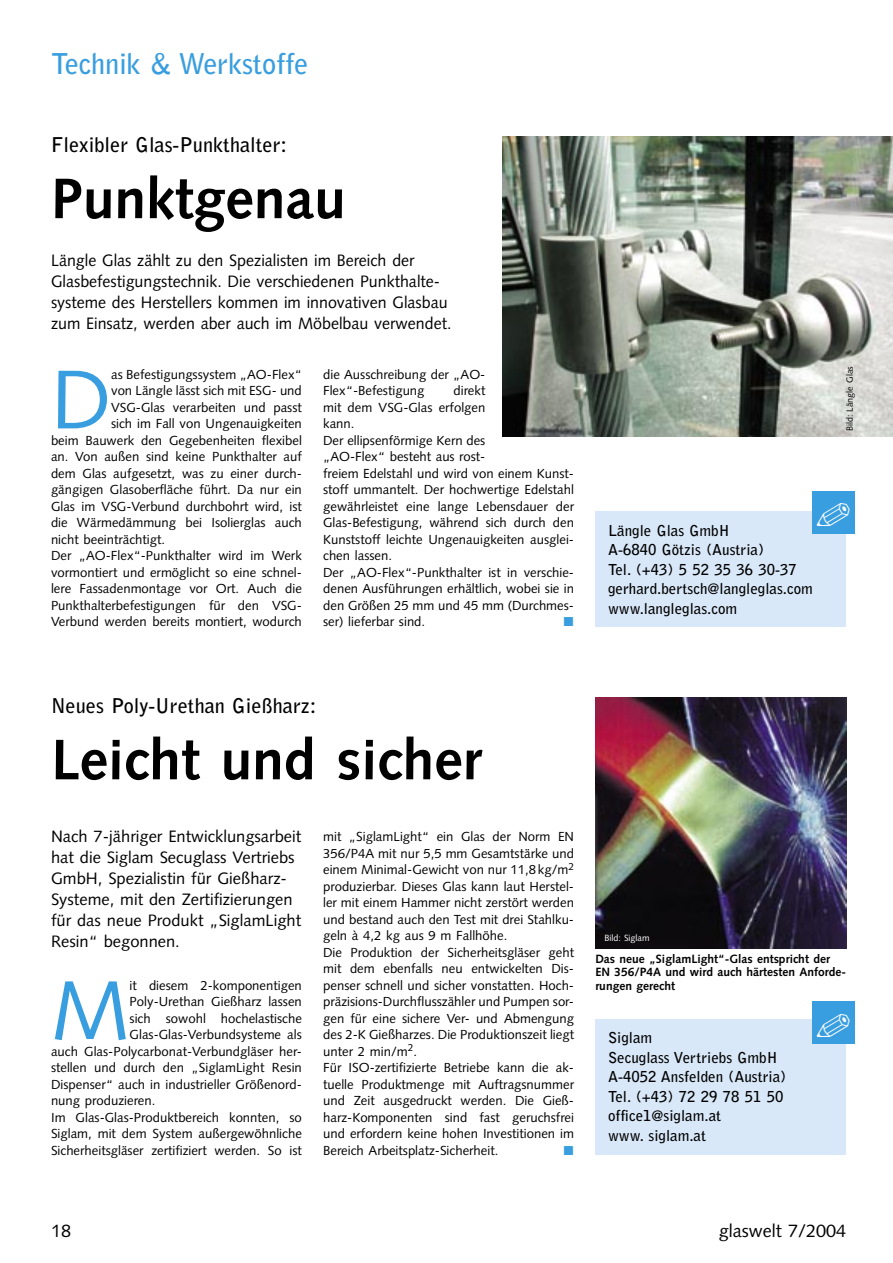
<style>
.page{position:relative;width:893px;height:1263px;background:#fff}
.page>*{position:absolute;margin:0;border:0;box-sizing:border-box;transform-origin:0 0}
.GW_Grundtext_mit_Initial{font:83.25px "Syntax";color:#399edf}
.GW_Headline_38p{font:700 57px "Syntax";color:#000}
.GW_Rubriken{font:700 28.5px "Bell Gothic";letter-spacing:-.01em;color:#399edf}
.GW_DZ_schwarz{font:700 20.25px "Bell Gothic";color:#000}
.t1{font:18px "Syntax";color:#000}
.GW_Vorspann_11_14{font:16.5px/21px "Syntax";color:#000}
.GW_Adresskasten{font:700 15px "Bell Gothic";color:#000}
.GW_Grundtext_8_75_11{font:13.2px/16.5px "Syntax";color:#000;text-align:justify}
.GW_Grundtext_mit_Initial-2{font:13.2px "Syntax";color:#000}
.GW_BU_8_9{font:700 12px/13.5px "Syntax";color:#000}
.GW_Bildvermerk{font:9px "Syntax";color:#000}
.GW_Bildvermerk-2{font:9px "Syntax";color:#fff}
</style>
<div class="page">
<img style="left:595px;top:697px;width:251px;height:251px">
<img style="left:502px;top:136px;width:391px;height:301px">
<div style="left:595px;top:511px;width:251px;height:115px;background:#d9e8f8"></div>
<div style="left:812px;top:491px;width:43px;height:43px;background:#399edf"></div>
<div style="left:595px;top:1019px;width:251px;height:135px;background:#d9e8f8"></div>
<div style="left:812px;top:1001px;width:43px;height:43px;background:#399edf"></div>
<p class="GW_Rubriken" style="left:51px;top:46px;width:259px">Technik &amp; Werkstoffe</p>
<p class="GW_DZ_schwarz" style="left:51px;top:133px;width:238px">Flexibler Glas-Punkthalter:</p>
<p class="GW_Headline_38p" style="left:51px;top:166px;width:296px">Punktgenau</p>
<p class="GW_Vorspann_11_14" style="left:51px;top:250px;width:402px">Längle Glas zählt zu den Spezialisten im Bereich der Glasbefestigungstechnik. Die verschiedenen Punkthalte&shy;systeme des Herstellers kommen im innovativen Glasbau zum Einsatz, werden aber auch im Möbelbau verwendet.</p>
<p class="GW_Grundtext_mit_Initial" style="left:51px;top:350px;width:62px">D</p>
<p class="GW_Grundtext_mit_Initial-2" style="left:111px;top:366px;width:192px">as Befestigungssystem „AO-Flex“</p>
<p class="GW_Grundtext_mit_Initial-2" style="left:111px;top:383px;width:192px">von Längle lässt sich mit ESG- und</p>
<p class="GW_Grundtext_mit_Initial-2" style="left:111px;top:399px;width:192px">VSG-Glas verarbeiten und passt</p>
<p class="GW_Grundtext_mit_Initial-2" style="left:111px;top:416px;width:192px">sich im Fall von Ungenauigkeiten</p>
<p class="GW_Grundtext_mit_Initial-2" style="left:51px;top:432px;width:252px">beim Bauwerk den Gegebenheiten flexibel</p>
<p class="GW_Grundtext_mit_Initial-2" style="left:51px;top:449px;width:252px">an. Von außen sind keine Punkthalter auf</p>
<p class="GW_Grundtext_mit_Initial-2" style="left:51px;top:465px;width:252px">dem Glas aufgesetzt, was zu einer durch-</p>
<p class="GW_Grundtext_mit_Initial-2" style="left:51px;top:482px;width:252px">gängigen Glasoberfläche führt. Da nur ein</p>
<p class="GW_Grundtext_mit_Initial-2" style="left:51px;top:498px;width:252px">Glas im VSG-Verbund durchbohrt wird, ist</p>
<p class="GW_Grundtext_mit_Initial-2" style="left:51px;top:515px;width:252px">die Wärmedämmung bei Isolierglas auch</p>
<p class="GW_Grundtext_mit_Initial-2" style="left:51px;top:531px;width:116px">nicht beeinträchtigt.</p>
<p class="GW_Grundtext_8_75_11" style="left:51px;top:548px;width:252px">Der „AO-Flex“-Punkthalter wird im Werk vormontiert und ermöglicht so eine schnel&shy;lere Fassadenmontage vor Ort. Auch die Punkthalterbefestigungen für den VSG-Verbund werden bereits montiert, wodurch</p>
<p class="GW_Grundtext_8_75_11" style="left:323px;top:366px;width:164px">die Ausschreibung der „AO-<br>Flex“-Befestigung</p>
<p class="GW_Grundtext_8_75_11" style="left:323px;top:383px;width:164px;text-indent:130px">direkt mit dem VSG-Glas erfolgen kann.</p>
<p class="GW_Grundtext_8_75_11" style="left:323px;top:432px;width:252px;text-align:left">Der ellipsenförmige Kern des<br>„AO-Flex“ besteht aus rost-<br>freiem Edelstahl und wird von einem Kunst&shy;stoff ummantelt. Der hochwertige Edelstahl gewährleistet eine lange Lebensdauer der Glas-Befestigung, während sich durch den Kunststoff leichte Ungenauigkeiten ausglei&shy;chen lassen.</p>
<p class="GW_Grundtext_8_75_11" style="left:323px;top:564px;width:252px">Der „AO-Flex“-Punkthalter ist in verschie&shy;denen Ausführungen erhältlich, wobei sie in den Größen 25 mm und 45 mm (Durchmes&shy;ser) lieferbar sind.</p>
<p class="GW_Bildvermerk" style="left:844px;top:431px;width:67px;rotate:-90deg">Bild: Längle Glas</p>
<p class="GW_Adresskasten" style="left:608px;top:521px;width:123px">Längle Glas GmbH</p>
<p class="GW_Adresskasten" style="left:608px;top:541px;width:157px">A-6840 Götzis (Austria)</p>
<p class="GW_Adresskasten" style="left:608px;top:560px;width:190px">Tel. (+43) 5 52 35 36 30-37</p>
<p class="GW_Adresskasten" style="left:608px;top:580px;width:206px">gerhard.bertsch@langleglas.com</p>
<p class="GW_Adresskasten" style="left:608px;top:599px;width:131px">www.langleglas.com</p>
<p class="GW_DZ_schwarz" style="left:51px;top:694px;width:267px">Neues Poly-Urethan Gießharz:</p>
<p class="GW_Headline_38p" style="left:51px;top:727px;width:432px">Leicht und sicher</p>
<p class="GW_Vorspann_11_14" style="left:51px;top:826px;width:252px">Nach 7-jähriger Entwicklungsarbeit hat die Siglam Secuglass Vertriebs<br>GmbH, Spezialistin für Gießharz-<br>Systeme, mit den Zertifizierungen für das neue Produkt „SiglamLight<br>Resin“ begonnen.</p>
<p class="GW_Grundtext_mit_Initial" style="left:51px;top:961px;width:80px">M</p>
<p class="GW_Grundtext_mit_Initial-2" style="left:130px;top:977px;width:174px">it diesem 2-komponentigen</p>
<p class="GW_Grundtext_mit_Initial-2" style="left:130px;top:994px;width:174px">Poly-Urethan Gießharz lassen</p>
<p class="GW_Grundtext_mit_Initial-2" style="left:130px;top:1010px;width:174px">sich sowohl hochelastische</p>
<p class="GW_Grundtext_mit_Initial-2" style="left:130px;top:1027px;width:174px">Glas-Glas-Verbundsysteme als</p>
<p class="GW_Grundtext_mit_Initial-2" style="left:51px;top:1043px;width:252px">auch Glas-Polycarbonat-Verbundgläser her-</p>
<p class="GW_Grundtext_mit_Initial-2" style="left:51px;top:1060px;width:252px">stellen und durch den „SiglamLight Resin</p>
<p class="GW_Grundtext_mit_Initial-2" style="left:51px;top:1076px;width:252px">Dispenser“ auch in industrieller Größenord-</p>
<p class="GW_Grundtext_mit_Initial-2" style="left:51px;top:1093px;width:106px">nung produzieren.</p>
<p class="GW_Grundtext_8_75_11" style="left:51px;top:1109px;width:252px">Im Glas-Glas-Produktbereich konnten, so Siglam, mit dem System außergewöhnliche Sicherheitsgläser zertifiziert werden. So ist</p>
<p class="GW_Grundtext_8_75_11" style="left:323px;top:828px;width:252px">mit „SiglamLight“ ein Glas der Norm EN 356/P4A mit nur 5,5 mm Gesamtstärke und einem Minimal-Gewicht von nur 11,8 kg/m<sup>2 </sup>produzierbar. Dieses Glas kann laut Herstel&shy;ler mit einem Hammer nicht zerstört werden und bestand auch den Test mit drei Stahlku&shy;geln à 4,2 kg aus 9 m Fallhöhe.</p>
<p class="GW_Grundtext_8_75_11" style="left:323px;top:944px;width:252px">Die Produktion der Sicherheitsgläser geht mit dem ebenfalls neu entwickelten Dis&shy;penser schnell und sicher vonstatten. Hoch&shy;präzisions-Durchflusszähler und Pumpen sor&shy;gen für eine sichere Ver- und Abmengung des 2-K Gießharzes. Die Produktionszeit liegt unter 2 min/m<sup>2</sup>.</p>
<p class="GW_Grundtext_8_75_11" style="left:323px;top:1059px;width:252px">Für ISO-zertifizierte Betriebe kann die ak&shy;tuelle Produktmenge mit Auftragsnummer und Zeit ausgedruckt werden. Die Gieß&shy;harz-Komponenten sind fast geruchsfrei und erfordern keine hohen Investitionen im Bereich Arbeitsplatz-Sicherheit.</p>
<p class="GW_Bildvermerk-2" style="left:604px;top:932px;width:47px">Bild: Siglam</p>
<p class="GW_BU_8_9" style="left:595px;top:952px;width:252px">Das neue „SiglamLight“-Glas entspricht der<br>EN 356/P4A und wird auch härtesten Anforde&shy;rungen gerecht</p>
<p class="GW_Adresskasten" style="left:608px;top:1029px;width:46px">Siglam</p>
<p class="GW_Adresskasten" style="left:608px;top:1048px;width:171px">Secuglass Vertriebs GmbH</p>
<p class="GW_Adresskasten" style="left:608px;top:1068px;width:180px">A-4052 Ansfelden (Austria)</p>
<p class="GW_Adresskasten" style="left:608px;top:1087px;width:177px">Tel. (+43) 72 29 78 51 50</p>
<p class="GW_Adresskasten" style="left:608px;top:1107px;width:115px">office1@siglam.at</p>
<p class="GW_Adresskasten" style="left:608px;top:1126px;width:100px">www. siglam.at</p>
<p class="t1" style="left:51px;top:1220px;width:22px">18</p>
<p class="t1" style="left:719px;top:1220px;width:129px">glaswelt 7/2004</p>
</div>
